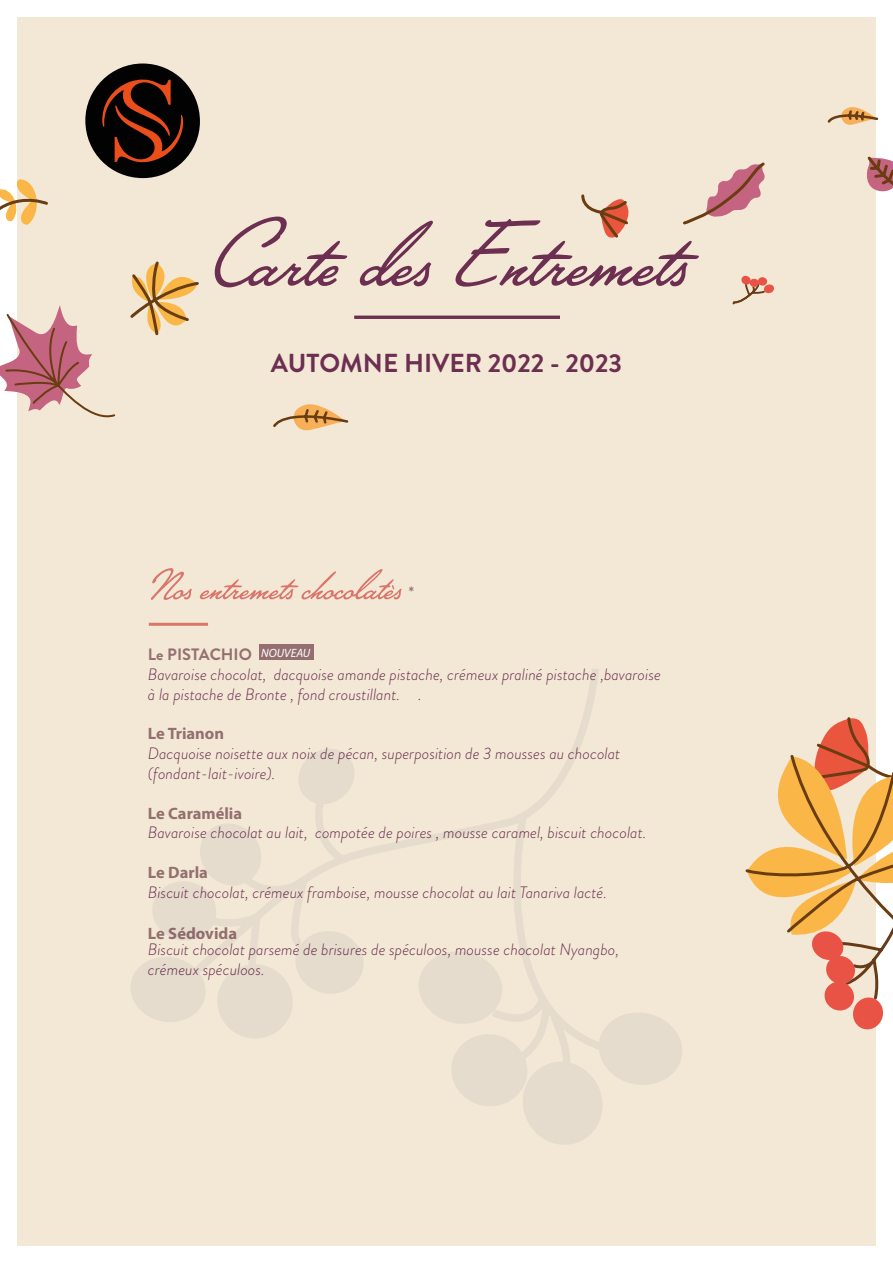
<style>
.page{position:relative;width:893px;height:1263px;background:#fff}
.page>*{position:absolute;margin:0;border:0;box-sizing:border-box;transform-origin:0 0}
.t1{font:124.5px "Lakeside";color:#6c2f51}
.t2{font:55.5px "Lakeside";color:#db746b}
.t3{font:700 25.95px "Brandon Grotesque";color:#6c2f51}
.t4{font:18px "Brandon Grotesque";color:#946f70}
.t5{font:italic 300 16.5px/19.8px "Brandon Grotesque";color:#6b2f51}
.t6{font:700 16.5px "Myriad Pro";color:#946f70}
.t7{font:700 16.5px "Brandon Grotesque";color:#946f70}
.t8{font:italic 12px "Myriad Pro";color:#fff}
</style>
<div class="page">
<div style="left:17px;top:17px;width:859px;height:1229px;background:#f3e8d5"></div>
<div style="left:259px;top:645px;width:55px;height:15px;background:#946f70"></div>
<hr style="left:149px;top:623px;width:59px;height:3px;background:#db746b">
<svg style="left:745px;top:717px;width:148px;height:313px"></svg>
<svg style="left:315px;top:669px;width:284px;height:278px"></svg>
<svg style="left:131px;top:819px;width:236px;height:219px"></svg>
<svg style="left:299px;top:746px;width:59px;height:61px"></svg>
<svg style="left:419px;top:947px;width:263px;height:198px"></svg>
<svg style="left:85px;top:63px;width:115px;height:115px"></svg>
<svg style="left:867px;top:156px;width:26px;height:36px"></svg>
<svg style="left:683px;top:162px;width:82px;height:63px"></svg>
<svg style="left:273px;top:404px;width:76px;height:27px"></svg>
<svg style="left:827px;top:107px;width:52px;height:18px"></svg>
<svg style="left:732px;top:275px;width:42px;height:30px"></svg>
<svg style="left:0;top:179px;width:48px;height:46px"></svg>
<svg style="left:130px;top:261px;width:69px;height:75px"></svg>
<svg style="left:581px;top:194px;width:48px;height:44px"></svg>
<svg style="left:0;top:305px;width:116px;height:113px"></svg>
<hr style="left:354px;top:316px;width:206px;height:3px;background:#6c2e51">
<h1 class="t1" style="left:208px;top:176px;width:481px">Carte des Entremets</h1>
<h3 class="t3" style="left:271px;top:345px;width:353px">AUTOMNE HIVER 2022 - 2023</h3>
<h2 class="t2" style="left:148px;top:550px;width:255px">Nos entremets chocolatès</h2>
<p class="t4" style="left:409px;top:580px;width:7px">*</p>
<p class="t7" style="left:148px;top:643px;width:106px">Le PISTACHIO</p>
<p class="t5" style="left:148px;top:664px;width:514px">Bavaroise chocolat, dacquoise amande pistache, crémeux praliné pistache ,bavaroise à la pistache de Bronte , fond croustillant. .</p>
<p class="t6" style="left:148px;top:724px;width:78px">Le Trianon</p>
<p class="t5" style="left:148px;top:744px;width:474px">Dacquoise noisette aux noix de pécan, superposition de 3 mousses au chocolat (fondant-lait-ivoire).</p>
<p class="t6" style="left:148px;top:804px;width:96px">Le Caramélia</p>
<p class="t5" style="left:148px;top:823px;width:500px">Bavaroise chocolat au lait, compotée de poires , mousse caramel, biscuit chocolat.</p>
<p class="t6" style="left:148px;top:863px;width:62px">Le Darla</p>
<p class="t5" style="left:148px;top:882px;width:461px">Biscuit chocolat, crémeux framboise, mousse chocolat au lait Tanariva lacté.</p>
<p class="t6" style="left:148px;top:924px;width:91px">Le Sédovida</p>
<p class="t5" style="left:148px;top:940px;width:473px">Biscuit chocolat parsemé de brisures de spéculoos, mousse chocolat Nyangbo, crémeux spéculoos.</p>
<p class="t8" style="left:261px;top:646px;width:51px">NOUVEAU</p>
</div>
